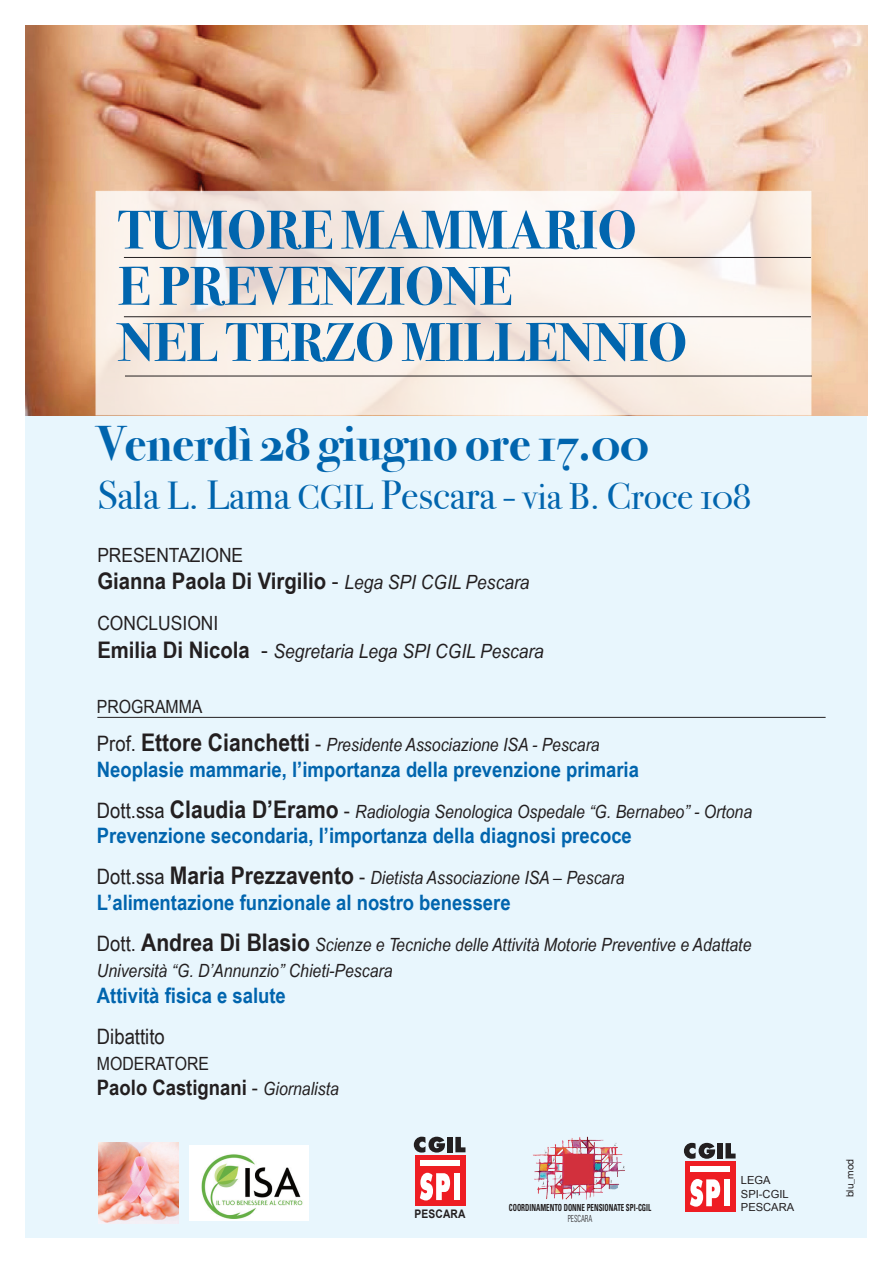
<style>
.page{position:relative;width:893px;height:1263px;background:#fff}
.page>*{position:absolute;margin:0;border:0;box-sizing:border-box;transform-origin:0 0}
.t1{font:700 54.6px/56.1px "Bodoni Svty Two OSITCTT";color:#0165ae}
.t2{font:700 48.6px "Bodoni Svty Two OSITCTT";color:#0165ae}
.t3{font:40.5px "Bodoni Svty Two OSITCTT";color:#0165ae}
.t4{font:700 22.8px "Arial Narrow";color:#231f20;scale:1.08 1}
.t5{font:700 21.3px "Arial Narrow";color:#0165ae;scale:1.06 1}
.t6{font:700 21.3px "Arial Narrow";color:#231f20;scale:1.06 1}
.t7{font:21.3px "Arial Narrow";color:#231f20;scale:1.06 1}
.t8{font:italic 19.65px/27.8px "Arial Narrow";color:#231f20;scale:1.09 1}
.t9{font:19.65px "Arial Narrow";color:#231f20;scale:1.09 1}
.t10{font:italic 18.15px/38px "Arial Narrow";color:#231f20;scale:1.06 1}
.t11{font:18.15px "Arial Narrow";color:#231f20;scale:1.06 1}
.t12{font:700 11.85px "Arial";letter-spacing:.015em;color:#231f20;scale:.87 1}
.t13{font:11.1px/13.4px "Arial";color:#231f20}
.t14{font:9.9px "Helvetica Neue";color:#231f20}
.t15{font:700 condensed 9.75px "Univers";color:#231f20;scale:.72 1}
.t16{font:300 condensed 9.75px "Univers";color:#231f20;scale:.72 1}
.s1{font-size:39px}
.s2{font-size:34.5px}
.s3{font-size:37.5px}
.s4{font-weight:400}
.s5{font-weight:400;font-style:italic;font-size:19.65px}
.s6{font-style:normal}
.s7{font-weight:700;font-style:normal;font-size:22.8px}
.s8{font-style:normal;font-size:22.8px}
.s9{font-style:normal;font-size:21.3px}
.s10{font-weight:700;font-style:normal;font-size:24.3px}
.s11{font-weight:400;font-style:italic;font-size:18.15px}
</style>
<div class="page">
<div style="left:26px;top:415px;width:841px;height:822px;background:#e8f6fd"></div>
<img style="left:26px;top:26px;width:841px;height:389px">
<svg style="left:96px;top:191px;width:715px;height:224px;fill:#faf0e8"></svg>
<div style="left:415px;top:1155px;width:51px;height:51px;background:#ee1d23"></div>
<svg style="left:414px;top:1137px;width:31px;height:15px"></svg>
<div style="left:447px;top:1137px;width:5px;height:15px;background:#231f20"></div>
<svg style="left:455px;top:1137px;width:10px;height:15px"></svg>
<svg style="left:420px;top:1173px;width:30px;height:27px"></svg>
<div style="left:454px;top:1173px;width:6px;height:27px;background:#fff"></div>
<div style="left:420px;top:1160px;width:40px;height:6px;background:#fff"></div>
<img style="left:533px;top:1136px;width:92px;height:64px">
<div style="left:685px;top:1161px;width:51px;height:51px;background:#ee1d23"></div>
<svg style="left:684px;top:1143px;width:31px;height:16px"></svg>
<div style="left:717px;top:1143px;width:5px;height:15px;background:#231f20"></div>
<svg style="left:725px;top:1143px;width:11px;height:15px"></svg>
<svg style="left:690px;top:1179px;width:30px;height:28px"></svg>
<div style="left:724px;top:1179px;width:6px;height:27px;background:#fff"></div>
<div style="left:690px;top:1166px;width:40px;height:6px;background:#fff"></div>
<img style="left:189px;top:1146px;width:120px;height:74px">
<img style="left:98px;top:1143px;width:81px;height:80px">
<hr style="left:124px;top:257px;width:687px;height:1px;background:#231f20">
<hr style="left:124px;top:316px;width:687px;height:1px;background:#231f20">
<hr style="left:125px;top:376px;width:687px;height:1px;background:#231f20">
<hr style="left:97px;top:717px;width:729px;height:1px;background:#231f20">
<h1 class="t1" style="left:118px;top:203px;width:570px">TUMORE MAMMARIO<br>E PREVENZIONE<br>NEL TERZO MILLENNIO</h1>
<h2 class="t2" style="left:97px;top:415px;width:553px">Venerdì 28 giugno ore 17.00</h2>
<h3 class="t3" style="left:97px;top:471px;width:655px">Sala <span class="s1">L.</span> Lama <span class="s2">CGIL</span> Pescara - <span class="s3">via B. Croce 108</span></h3>
<p class="t9" style="left:97px;top:540px;width:135px">PRESENTAZIONE</p>
<p class="t4" style="left:97px;top:564px;width:402px">Gianna Paola Di Virgilio <span class="s4">-</span> <span class="s5">Lega SPI CGIL Pescara</span></p>
<p class="t8" style="left:97px;top:609px;width:411px"><span class="s6">CONCLUSIONI<br></span><span class="s7">Emilia Di Nicola</span> <span class="s8">-</span> Segretaria Lega SPI CGIL Pescara</p>
<p class="t10" style="left:97px;top:687px;width:476px"><span class="s6">PROGRAMMA<br></span><span class="s9">Prof.</span> <span class="s10">Ettore Cianchetti</span> <span class="s9">-</span> Presidente Associazione ISA - Pescara</p>
<p class="t5" style="left:97px;top:753px;width:513px">Neoplasie mammarie, l’importanza della prevenzione primaria</p>
<p class="t10" style="left:97px;top:792px;width:620px"><span class="s9">Dott.ssa</span> <span class="s10">Claudia D’Eramo</span> <span class="s9">-</span> Radiologia Senologica Ospedale “G. Bernabeo” - Ortona</p>
<p class="t5" style="left:97px;top:820px;width:506px">Prevenzione secondaria, l’importanza della diagnosi precoce</p>
<p class="t10" style="left:97px;top:859px;width:499px"><span class="s9">Dott.ssa</span> <span class="s10">Maria Prezzavento</span> <span class="s9">-</span> Dietista Associazione ISA – Pescara</p>
<p class="t5" style="left:97px;top:886px;width:392px">L’alimentazione funzionale al nostro benessere</p>
<p class="t10" style="left:97px;top:931px;width:619px;line-height:25.8px"><span class="s9">Dott.</span> <span class="s10">Andrea Di Blasio</span> Scienze e Tecniche delle Attività Motorie Preventive e Adattate<br>Università “G. D’Annunzio” Chieti-Pescara</p>
<p class="t5" style="left:97px;top:979px;width:180px">Attività fisica e salute</p>
<p class="t7" style="left:97px;top:1021px;width:65px">Dibattito</p>
<p class="t11" style="left:97px;top:1050px;width:107px">MODERATORE</p>
<p class="t6" style="left:97px;top:1072px;width:230px">Paolo Castignani <span class="s4">-</span> <span class="s11">Giornalista</span></p>
<p class="t12" style="left:414px;top:1206px;width:60px">PESCARA</p>
<p class="t15" style="left:509px;top:1202px;width:199px">COORDINAMENTO DONNE PENSIONATE SPI-CGIL</p>
<p class="t16" style="left:568px;top:1212px;width:36px">PESCARA</p>
<p class="t13" style="left:741px;top:1174px;width:55px">LEGA<br>SPI-CGIL<br>PESCARA</p>
<p class="t14" style="left:843px;top:1197px;width:40px;rotate:-90deg">blu_mod</p>
</div>
